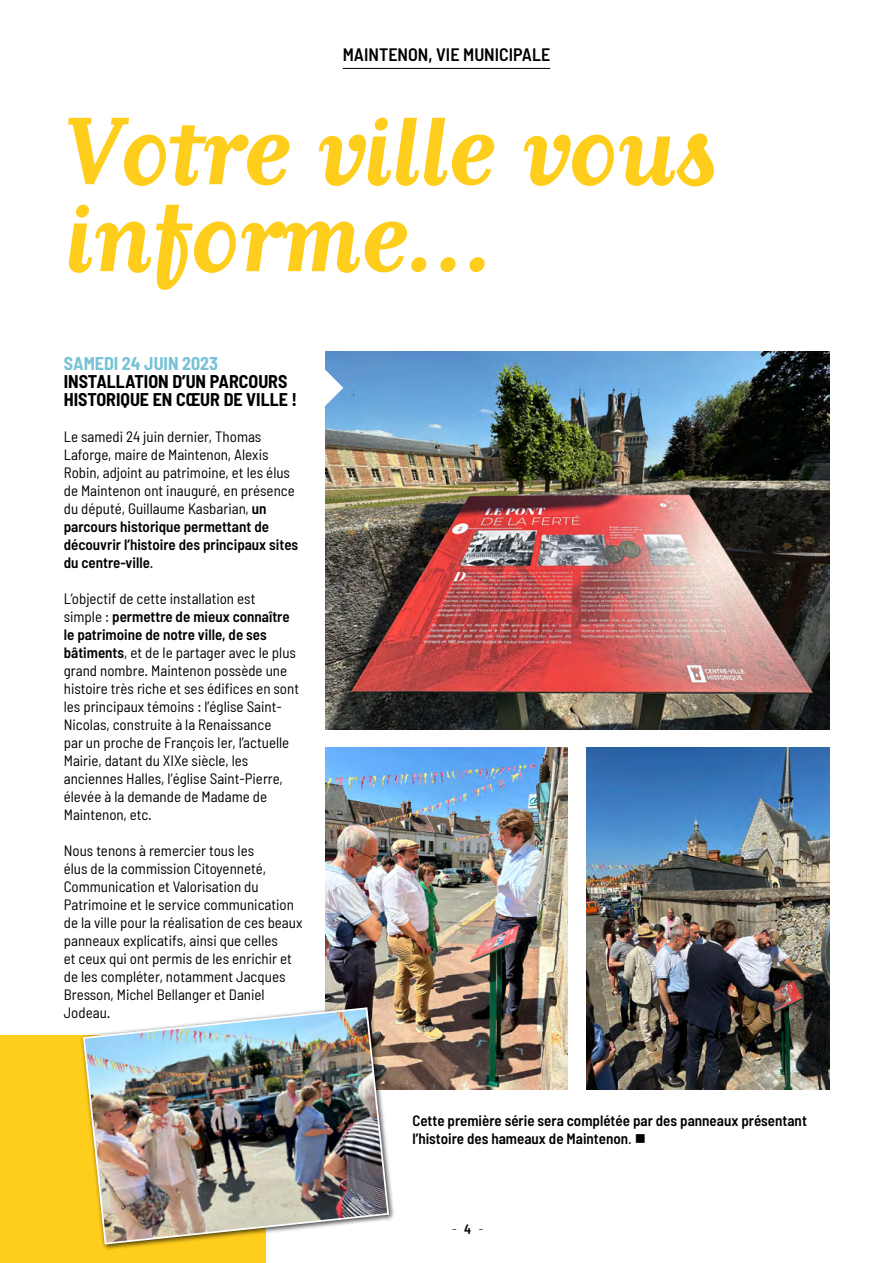
<style>
.page{position:relative;width:893px;height:1263px;background:#fff}
.page>*{position:absolute;margin:0;border:0;box-sizing:border-box;transform-origin:0 0}
.t1{font:700 135px "Matrix Script";letter-spacing:-.01em;color:#ffcd1c}
.t2{font:700 semi-condensed 18px/18px "Barlow";color:#000}
.t3{font:600 semi-condensed 18px "Barlow";color:#000}
.t4{font:700 semi-condensed 18px "Barlow";color:#77c2d6}
.t5{font:semi-condensed 15px/18px "Barlow";color:#000}
.t6{font:600 semi-condensed 15px/18px "Barlow";color:#000}
.t7{font:300 semi-condensed 13.5px "Barlow";color:#000}
.s1{font-weight:600}
.s2{font-weight:400}
</style>
<div class="page">
<div style="left:0;top:1035px;width:266px;height:228px;background:#ffcd1c"></div>
<hr style="left:343px;top:68px;width:207px;height:1px;background:#000">
<img style="left:325px;top:352px;width:504px;height:378px">
<svg style="left:325px;top:370px;width:18px;height:36px"></svg>
<img style="left:325px;top:748px;width:243px;height:342px">
<img style="left:587px;top:748px;width:242px;height:342px">
<div style="left:80px;top:1004px;width:315px;height:247px;background:#000;opacity:.75"></div>
<img style="left:82px;top:1006px;width:308px;height:239px">
<p class="t3" style="left:343px;top:43px;width:209px">MAINTENON, VIE MUNICIPALE</p>
<h1 class="t1" style="left:64px;top:95px;width:655px">Votre ville vous</h1>
<h1 class="t1" style="left:64px;top:182px;width:433px">informe...</h1>
<p class="t4" style="left:64px;top:352px;width:156px">SAMEDI 24 JUIN 2023</p>
<p class="t2" style="left:64px;top:372px;width:235px">INSTALLATION D’UN PARCOURS<br>HISTORIQUE EN CŒUR DE VILLE !</p>
<p class="t5" style="left:64px;top:427px;width:236px">Le samedi 24 juin dernier, Thomas Laforge, maire de Maintenon, Alexis Robin, adjoint au patrimoine, et les élus de Maintenon ont inauguré, en présence du député, Guillaume Kasbarian, <span class="s1">un parcours historique permettant de découvrir l’histoire des principaux sites du centre-ville</span>.</p>
<p class="t5" style="left:64px;top:589px;width:237px">L’objectif de cette installation est<br>simple : <span class="s1">permettre de mieux connaître le patrimoine de notre ville, de ses bâtiments</span>, et de le partager avec le plus grand nombre. Maintenon possède une histoire très riche et ses édifices en sont les principaux témoins : l’église Saint-Nicolas, construite à la Renaissance<br>par un proche de François Ier, l’actuelle Mairie, datant du XIXe siècle, les anciennes Halles, l’église Saint-Pierre, élevée à la demande de Madame de Maintenon, etc.</p>
<p class="t5" style="left:64px;top:841px;width:240px">Nous tenons à remercier tous les<br>élus de la commission Citoyenneté, Communication et Valorisation du Patrimoine et le service communication de la ville pour la réalisation de ces beaux panneaux explicatifs, ainsi que celles<br>et ceux qui ont permis de les enrichir et de les compléter, notamment Jacques Bresson, Michel Bellanger et Daniel Jodeau.</p>
<p class="t6" style="left:412px;top:1111px;width:396px">Cette première série sera complétée par des panneaux présentant l’histoire des hameaux de Maintenon<span class="s2">.</span> ■</p>
<p class="t7" style="left:452px;top:1221px;width:33px">- <span class="s1">4</span> -</p>
</div>
